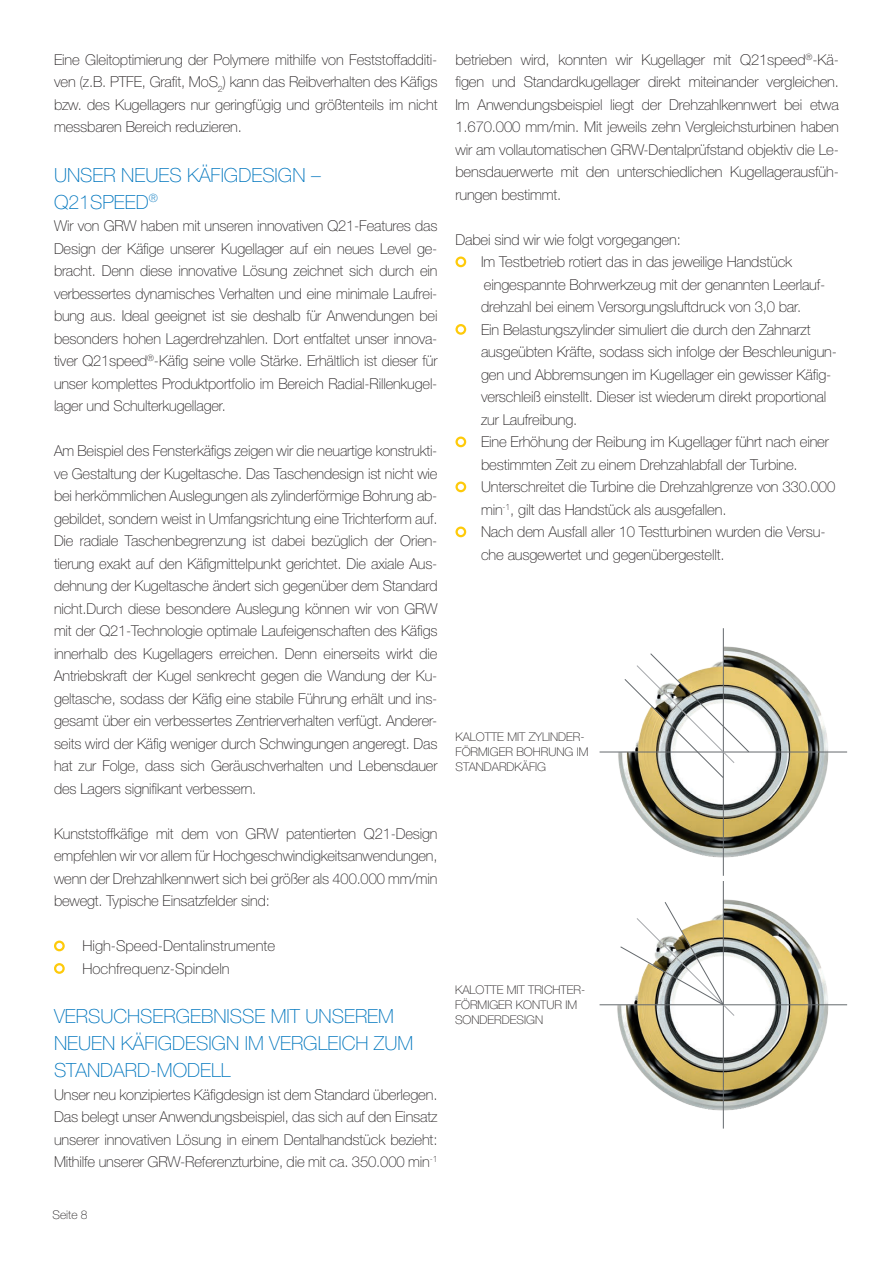
<style>
.page{position:relative;width:893px;height:1263px;background:#fff}
.page>*{position:absolute;margin:0;border:0;box-sizing:border-box;transform-origin:0 0}
.t1{font:100 19.5px/27px "Helvetica Neue LT Pro";color:#0076be}
.t2{font:100 15px/22.5px "Helvetica Neue LT Pro";letter-spacing:-.01em;color:#231f20;text-align:justify}
.t3{font:100 12px/15px "Helvetica Neue LT Pro";color:#231f20}
</style>
<div class="page">
<div style="left:54px;top:940px;width:11px;height:11px;border:2px solid #feca0a;border-radius:50%"></div>
<div style="left:54px;top:963px;width:11px;height:11px;border:2px solid #feca0a;border-radius:50%"></div>
<div style="left:455px;top:256px;width:11px;height:11px;border:2px solid #feca0a;border-radius:50%"></div>
<div style="left:455px;top:324px;width:11px;height:11px;border:2px solid #feca0a;border-radius:50%"></div>
<div style="left:455px;top:436px;width:11px;height:11px;border:2px solid #feca0a;border-radius:50%"></div>
<div style="left:455px;top:481px;width:11px;height:11px;border:2px solid #feca0a;border-radius:50%"></div>
<div style="left:455px;top:526px;width:11px;height:11px;border:2px solid #feca0a;border-radius:50%"></div>
<img style="left:603px;top:641px;width:236px;height:222px">
<hr style="left:723px;top:628px;width:1px;height:248px;background:#64696d">
<hr style="left:600px;top:752px;width:247px;height:1px;background:#64696d">
<svg style="left:624px;top:653px;width:126px;height:125px"></svg>
<img style="left:602px;top:893px;width:237px;height:222px">
<hr style="left:723px;top:881px;width:1px;height:247px;background:#64696d">
<hr style="left:600px;top:1004px;width:247px;height:1px;background:#64696d">
<svg style="left:620px;top:901px;width:115px;height:115px"></svg>
<p class="t2" style="left:54px;top:48px;width:385px">Eine Gleitoptimierung der Polymere mithilfe von Feststoffadditi&shy;ven (z.B. PTFE, Grafit, MoS<sub>2</sub>) kann das Reibverhalten des Käfigs bzw. des Kugellagers nur geringfügig und größtenteils im nicht messbaren Bereich reduzieren.</p>
<h1 class="t1" style="left:54px;top:161px;width:268px">UNSER NEUES KÄFIGDESIGN –<br>Q21SPEED<sup>®</sup></h1>
<p class="t2" style="left:54px;top:214px;width:385px">Wir von GRW haben mit unseren innovativen Q21-Features das Design der Käfige unserer Kugellager auf ein neues Level ge&shy;bracht. Denn diese innovative Lösung zeichnet sich durch ein verbessertes dynamisches Verhalten und eine minimale Laufrei&shy;bung aus. Ideal geeignet ist sie deshalb für Anwendungen bei besonders hohen Lagerdrehzahlen. Dort entfaltet unser innova&shy;tiver Q21speed<sup>®</sup>-Käfig seine volle Stärke. Erhältlich ist dieser für unser komplettes Produktportfolio im Bereich Radial-Rillenkugel&shy;lager und Schulterkugellager.</p>
<p class="t2" style="left:54px;top:439px;width:385px">Am Beispiel des Fensterkäfigs zeigen wir die neuartige konstrukti&shy;ve Gestaltung der Kugeltasche. Das Taschendesign ist nicht wie bei herkömmlichen Auslegungen als zylinderförmige Bohrung ab&shy;gebildet, sondern weist in Umfangsrichtung eine Trichterform auf.<br>Die radiale Taschenbegrenzung ist dabei bezüglich der Orien&shy;tierung exakt auf den Käfigmittelpunkt gerichtet. Die axiale Aus&shy;dehnung der Kugeltasche ändert sich gegenüber dem Standard nicht.Durch diese besondere Auslegung können wir von GRW mit der Q21-Technologie optimale Laufeigenschaften des Käfigs innerhalb des Kugellagers erreichen. Denn einerseits wirkt die Antriebskraft der Kugel senkrecht gegen die Wandung der Ku&shy;geltasche, sodass der Käfig eine stabile Führung erhält und ins&shy;gesamt über ein verbessertes Zentrierverhalten verfügt. Anderer&shy;seits wird der Käfig weniger durch Schwingungen angeregt. Das hat zur Folge, dass sich Geräuschverhalten und Lebensdauer des Lagers signifikant verbessern.</p>
<p class="t2" style="left:54px;top:822px;width:385px">Kunststoffkäfige mit dem von GRW patentierten Q21-Design empfehlen wir vor allem für Hochgeschwindigkeitsanwendungen, wenn der Drehzahlkennwert sich bei größer als 400.000 mm/min bewegt. Typische Einsatzfelder sind:</p>
<p class="t2" style="left:83px;top:934px;width:194px">High-Speed-Dentalinstrumente<br>Hochfrequenz-Spindeln</p>
<h1 class="t1" style="left:54px;top:1003px;width:361px">VERSUCHSERGEBNISSE MIT UNSEREM<br>NEUEN KÄFIGDESIGN IM VERGLEICH ZUM<br>STANDARD-MODELL</h1>
<p class="t2" style="left:54px;top:1083px;width:385px">Unser neu konzipiertes Käfigdesign ist dem Standard überlegen.<br>Das belegt unser Anwendungsbeispiel, das sich auf den Einsatz unserer innovativen Lösung in einem Dentalhandstück bezieht:<br>Mithilfe unserer GRW-Referenzturbine, die mit ca. 350.000 min<sup>-1</sup></p>
<p class="t3" style="left:52px;top:1207px;width:37px">Seite 8</p>
<p class="t2" style="left:455px;top:48px;width:385px">betrieben wird, konnten wir Kugellager mit Q21speed<sup>®</sup>-Kä&shy;figen und Standardkugellager direkt miteinander vergleichen.<br>Im Anwendungsbeispiel liegt der Drehzahlkennwert bei etwa 1.670.000 mm/min. Mit jeweils zehn Vergleichsturbinen haben wir am vollautomatischen GRW-Dentalprüfstand objektiv die Le&shy;bensdauerwerte mit den unterschiedlichen Kugellagerausfüh&shy;rungen bestimmt.</p>
<p class="t2" style="left:481px;top:228px;width:358px;text-align:left;text-indent:-26px">Dabei sind wir wie folgt vorgegangen:<br>Im Testbetrieb rotiert das in das jeweilige Handstück eingespannte Bohrwerkzeug mit der genannten Leerlauf&shy;drehzahl bei einem Versorgungsluftdruck von 3,0 bar.<br>Ein Belastungszylinder simuliert die durch den Zahnarzt ausgeübten Kräfte, sodass sich infolge der Beschleunigun&shy;gen und Abbremsungen im Kugellager ein gewisser Käfig&shy;verschleiß einstellt. Dieser ist wiederum direkt proportional zur Laufreibung.<br>Eine Erhöhung der Reibung im Kugellager führt nach einer bestimmten Zeit zu einem Drehzahlabfall der Turbine.<br>Unterschreitet die Turbine die Drehzahlgrenze von 330.000 min<sup>-1</sup>, gilt das Handstück als ausgefallen.<br>Nach dem Ausfall aller 10 Testturbinen wurden die Versu&shy;che ausgewertet und gegenübergestellt.</p>
<p class="t3" style="left:455px;top:729px;width:135px">KALOTTE MIT ZYLINDER-<br>FÖRMIGER BOHRUNG IM<br>STANDARDKÄFIG</p>
<p class="t3" style="left:455px;top:982px;width:132px">KALOTTE MIT TRICHTER-<br>FÖRMIGER KONTUR IM<br>SONDERDESIGN</p>
</div>
